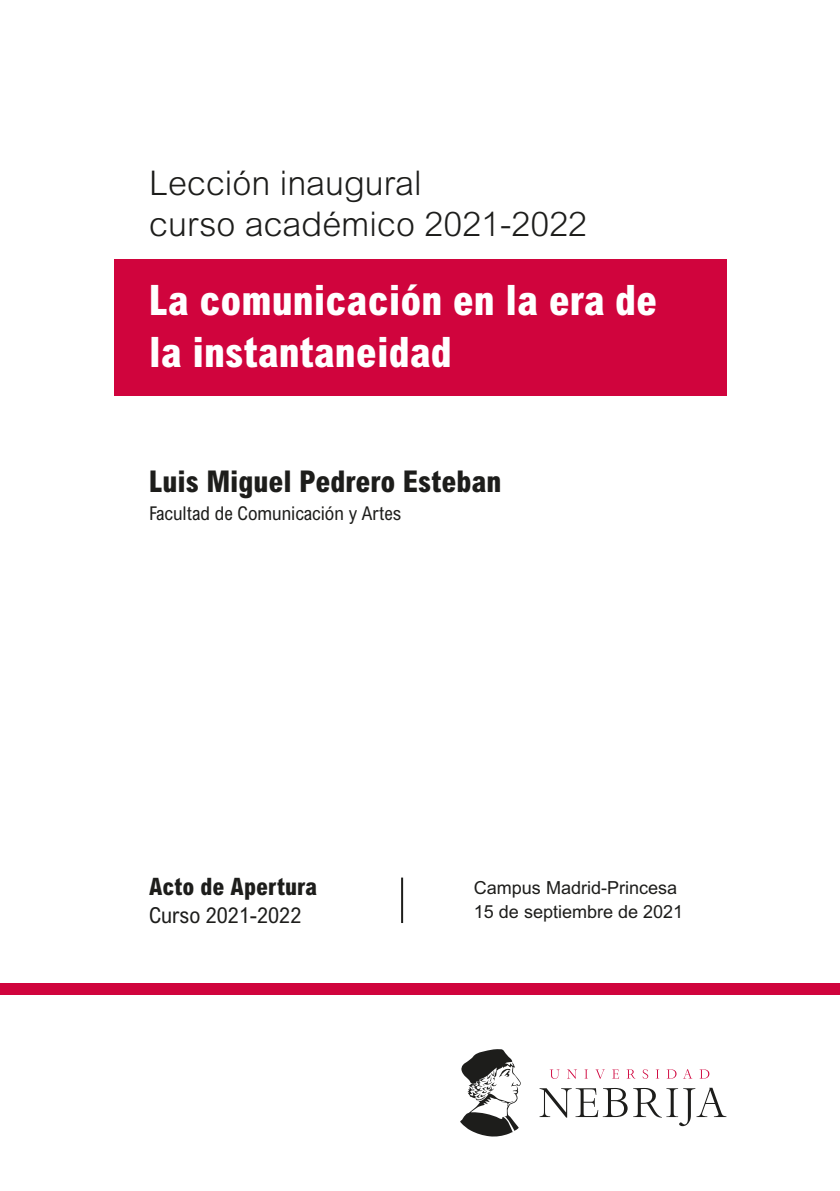
<style>
.page{position:relative;width:840px;height:1191px;background:#fff}
.page>*{position:absolute;margin:0;border:0;box-sizing:border-box;transform-origin:0 0}
.t1{font:800 condensed 42px/52px "Arial MT Pro";color:#fff}
.t2{font:300 34px/40.8px "Arial MT Pro";color:#1d1d1b}
.t3{font:800 condensed 30px "Arial MT Pro";color:#1d1d1b}
.t4{font:800 condensed 24px "Arial MT Pro";color:#1d1d1b}
.t5{font:condensed 22px "Arial MT Pro";color:#1d1d1b}
.t6{font:condensed 19px "Arial MT Pro";color:#1d1d1b}
.t7{font:18px "Arial MT Pro";color:#1d1d1b}
</style>
<div class="page">
<div style="left:113px;top:259px;width:613px;height:137px;background:#d0043d"></div>
<div style="left:0;top:983px;width:839px;height:11px;background:#d0043d"></div>
<svg style="left:460px;top:1049px;width:61px;height:88px"></svg>
<svg style="left:549px;top:1069px;width:160px;height:9px"></svg>
<svg style="left:539px;top:1087px;width:187px;height:39px"></svg>
<hr style="left:401px;top:877px;width:2px;height:46px;background:#1d1d1b">
<p class="t2" style="left:149px;top:163px;width:439px">Lección inaugural<br>curso académico 2021-2022</p>
<p class="t1" style="left:149px;top:275px;width:509px">La comunicación en la era de la instantaneidad</p>
<p class="t3" style="left:149px;top:463px;width:353px">Luis Miguel Pedrero Esteban</p>
<p class="t6" style="left:149px;top:502px;width:253px">Facultad de Comunicación y Artes</p>
<p class="t4" style="left:149px;top:872px;width:170px">Acto de Apertura</p>
<p class="t5" style="left:149px;top:901px;width:154px">Curso 2021-2022</p>
<p class="t7" style="left:473px;top:877px;width:205px">Campus Madrid-Princesa</p>
<p class="t7" style="left:473px;top:901px;width:211px">15 de septiembre de 2021</p>
</div>
